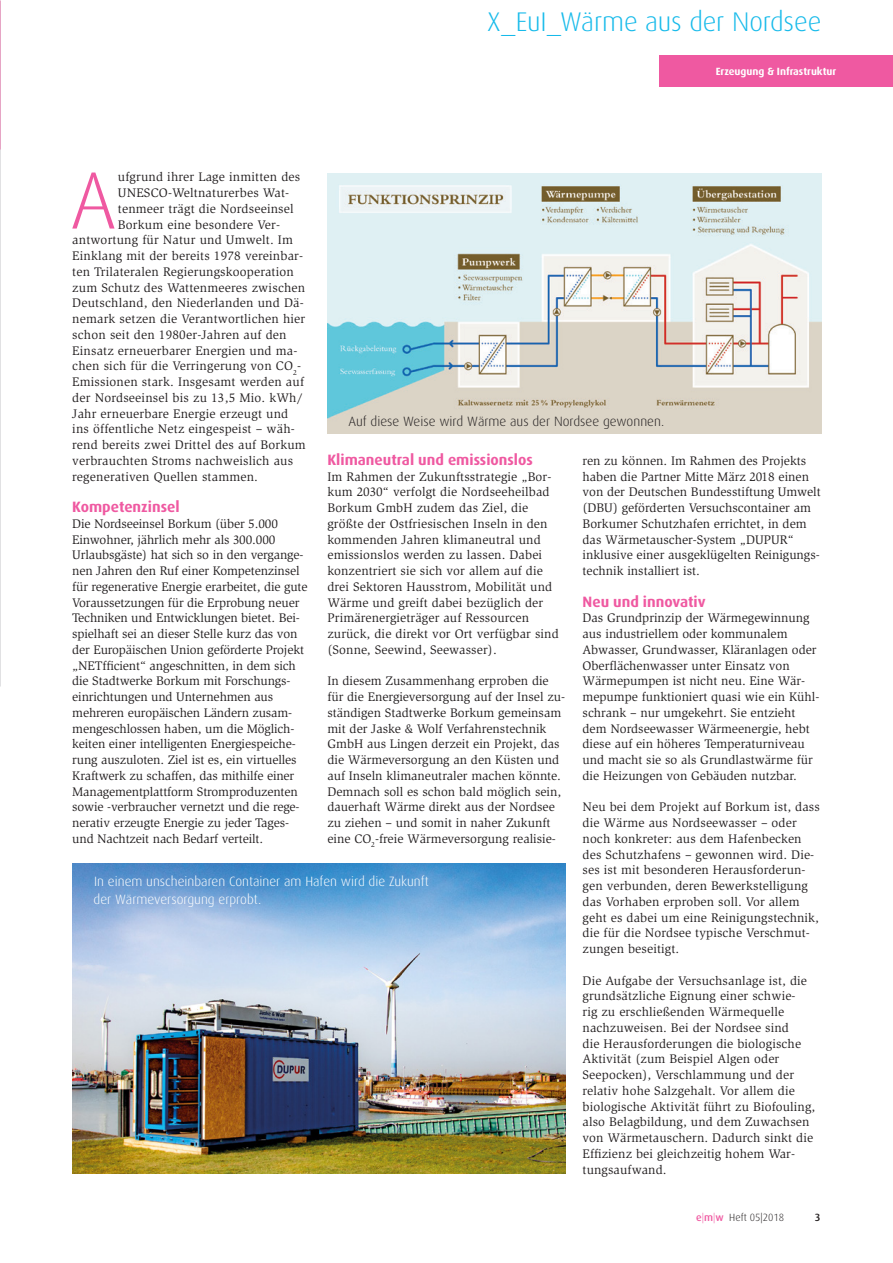
<style>
.page{position:relative;width:893px;height:1263px;background:#fff}
.page>*{position:absolute;margin:0;border:0;box-sizing:border-box;transform-origin:0 0}
._5_copy_Ligatur{font:300 81.45px "Dax";color:#ef59a1}
._3_Subline_Standard{font:300 27px "Dax";letter-spacing:-.005em;color:#16baea}
._7_subhead_bold_-_HE{font:700 15px "Dax";color:#ef59a1}
._1_Fotounterschrift{font:300 13.5px/18px "Dax";color:#fff}
._1_Fotounterschrift-2{font:300 13.5px "Dax";color:#231f20}
._5_copy{font:12.75px/15.8px "Slimbach";color:#231f20}
._5_copy_Ligatur-2{font:12.75px "Slimbach";letter-spacing:.015em;color:#231f20}
._2_Rubrik_klein{font:700 10.5px "Dax";color:#fff}
.t1{font:300 10.5px "Dax";color:#231f20}
.t2{font:500 10.5px "Dax";color:#231f20}
.s1{font-weight:500;color:#ef59a1}
.s2{color:#ef59a1}
</style>
<div class="page">
<img style="left:0;top:82px;width:1px;height:604px">
<img style="left:72px;top:863px;width:494px;height:311px">
<img style="left:327px;top:173px;width:494px;height:260px">
<div style="left:659px;top:55px;width:234px;height:32px;background:#ef59a1"></div>
<p class="_3_Subline_Standard" style="left:487px;top:7px;width:336px">X_EuI_Wärme aus der Nordsee</p>
<p class="_2_Rubrik_klein" style="left:716px;top:66px;width:122px">Erzeugung &amp; Infrastruktur</p>
<p class="_5_copy_Ligatur" style="left:70px;top:153px;width:48px">A</p>
<p class="_5_copy_Ligatur-2" style="left:118px;top:170px;width:184px">ufgrund ihrer Lage inmitten des</p>
<p class="_5_copy_Ligatur-2" style="left:118px;top:185px;width:173px">UNESCO-Weltnaturerbes Wat-</p>
<p class="_5_copy_Ligatur-2" style="left:118px;top:201px;width:177px">tenmeer trägt die Nordseeinsel</p>
<p class="_5_copy_Ligatur-2" style="left:118px;top:217px;width:164px">Borkum eine besondere Ver-</p>
<p class="_5_copy_Ligatur-2" style="left:72px;top:233px;width:222px">antwortung für Natur und Umwelt. Im</p>
<p class="_5_copy_Ligatur-2" style="left:72px;top:248px;width:232px">Einklang mit der bereits 1978 vereinbar-</p>
<p class="_5_copy_Ligatur-2" style="left:72px;top:264px;width:223px">ten Trilateralen Regierungskooperation</p>
<p class="_5_copy_Ligatur-2" style="left:72px;top:280px;width:234px">zum Schutz des Wattenmeeres zwischen</p>
<p class="_5_copy_Ligatur-2" style="left:72px;top:296px;width:233px">Deutschland, den Niederlanden und Dä-</p>
<p class="_5_copy_Ligatur-2" style="left:72px;top:311px;width:235px">nemark setzen die Verantwortlichen hier</p>
<p class="_5_copy_Ligatur-2" style="left:72px;top:327px;width:216px">schon seit den 1980er-Jahren auf den</p>
<p class="_5_copy_Ligatur-2" style="left:72px;top:343px;width:227px">Einsatz erneuerbarer Energien und ma-</p>
<p class="_5_copy_Ligatur-2" style="left:72px;top:359px;width:230px">chen sich für die Verringerung von CO<sub>2</sub>-</p>
<p class="_5_copy_Ligatur-2" style="left:72px;top:374px;width:233px">Emissionen stark. Insgesamt werden auf</p>
<p class="_5_copy_Ligatur-2" style="left:72px;top:390px;width:232px">der Nordseeinsel bis zu 13,5 Mio. kWh/</p>
<p class="_5_copy_Ligatur-2" style="left:72px;top:406px;width:217px">Jahr erneuerbare Energie erzeugt und</p>
<p class="_5_copy_Ligatur-2" style="left:72px;top:422px;width:224px">ins öffentliche Netz eingespeist – wäh-</p>
<p class="_5_copy_Ligatur-2" style="left:72px;top:437px;width:235px">rend bereits zwei Drittel des auf Borkum</p>
<p class="_5_copy_Ligatur-2" style="left:72px;top:453px;width:222px">verbrauchten Stroms nachweislich aus</p>
<p class="_5_copy_Ligatur-2" style="left:72px;top:469px;width:187px">regenerativen Quellen stammen.</p>
<p class="_7_subhead_bold_-_HE" style="left:72px;top:498px;width:109px">Kompetenzinsel</p>
<p class="_5_copy" style="left:72px;top:516px;width:237px">Die Nordseeinsel Borkum (über 5.000<br>Einwohner, jährlich mehr als 300.000<br>Urlaubsgäste) hat sich so in den vergange&shy;nen Jahren den Ruf einer Kompetenzinsel für regenerative Energie erarbeitet, die gute Voraussetzungen für die Erprobung neuer Techniken und Entwicklungen bietet. Bei&shy;spielhaft sei an dieser Stelle kurz das von der Europäischen Union geförderte Projekt „NETfficient“ angeschnitten, in dem sich die Stadtwerke Borkum mit Forschungs&shy;einrichtungen und Unternehmen aus mehreren europäischen Ländern zusam&shy;mengeschlossen haben, um die Möglich&shy;keiten einer intelligenten Energiespeiche&shy;rung auszuloten. Ziel ist es, ein virtuelles Kraftwerk zu schaffen, das mithilfe einer Managementplattform Stromproduzenten sowie -verbraucher vernetzt und die rege&shy;nerativ erzeugte Energie zu jeder Tages&shy;und Nachtzeit nach Bedarf verteilt.</p>
<p class="_1_Fotounterschrift-2" style="left:348px;top:413px;width:317px">Auf diese Weise wird Wärme aus der Nordsee gewonnen.</p>
<p class="_7_subhead_bold_-_HE" style="left:327px;top:451px;width:207px">Klimaneutral und emissionslos</p>
<p class="_5_copy" style="left:327px;top:468px;width:233px">Im Rahmen der Zukunftsstrategie „Bor&shy;kum 2030“ verfolgt die Nordseeheilbad Borkum GmbH zudem das Ziel, die größte der Ostfriesischen Inseln in den kommenden Jahren klimaneutral und emissionslos werden zu lassen. Dabei konzentriert sie sich vor allem auf die drei Sektoren Hausstrom, Mobilität und Wärme und greift dabei bezüglich der Primärenergieträger auf Ressourcen zurück, die direkt vor Ort verfügbar sind (Sonne, Seewind, Seewasser).</p>
<p class="_5_copy" style="left:327px;top:673px;width:239px">In diesem Zusammenhang erproben die für die Energieversorgung auf der Insel zu&shy;ständigen Stadtwerke Borkum gemeinsam mit der Jaske &amp; Wolf Verfahrenstechnik GmbH aus Lingen derzeit ein Projekt, das die Wärmeversorgung an den Küsten und auf Inseln klimaneutraler machen könnte.<br>Demnach soll es schon bald möglich sein, dauerhaft Wärme direkt aus der Nordsee zu ziehen – und somit in naher Zukunft eine CO<sub>2</sub>-freie Wärmeversorgung realisie-</p>
<p class="_5_copy" style="left:583px;top:453px;width:240px">ren zu können. Im Rahmen des Projekts haben die Partner Mitte März 2018 einen von der Deutschen Bundesstiftung Umwelt (DBU) geförderten Versuchscontainer am Borkumer Schutzhafen errichtet, in dem das Wärmetauscher-System „DUPUR“ inklusive einer ausgeklügelten Reinigungs&shy;technik installiert ist.</p>
<p class="_7_subhead_bold_-_HE" style="left:583px;top:593px;width:125px">Neu und innovativ</p>
<p class="_5_copy" style="left:583px;top:610px;width:238px">Das Grundprinzip der Wärmegewinnung aus industriellem oder kommunalem Abwasser, Grundwasser, Kläranlagen oder Oberflächenwasser unter Einsatz von Wärmepumpen ist nicht neu. Eine Wär&shy;mepumpe funktioniert quasi wie ein Kühl&shy;schrank – nur umgekehrt. Sie entzieht dem Nordseewasser Wärmeenergie, hebt diese auf ein höheres Temperaturniveau und macht sie so als Grundlastwärme für die Heizungen von Gebäuden nutzbar.</p>
<p class="_5_copy" style="left:583px;top:799px;width:239px">Neu bei dem Projekt auf Borkum ist, dass die Wärme aus Nordseewasser – oder noch konkreter: aus dem Hafenbecken des Schutzhafens – gewonnen wird. Die&shy;ses ist mit besonderen Herausforderun&shy;gen verbunden, deren Bewerkstelligung das Vorhaben erproben soll. Vor allem geht es dabei um eine Reinigungstechnik, die für die Nordsee typische Verschmut&shy;zungen beseitigt.</p>
<p class="_5_copy" style="left:583px;top:972px;width:234px">Die Aufgabe der Versuchsanlage ist, die grundsätzliche Eignung einer schwie-<br>rig zu erschließenden Wärmequelle nachzuweisen. Bei der Nordsee sind<br>die Herausforderungen die biologische Aktivität (zum Beispiel Algen oder Seepocken), Verschlammung und der relativ hohe Salzgehalt. Vor allem die biologische Aktivität führt zu Biofouling, also Belagbildung, und dem Zuwachsen von Wärmetauschern. Dadurch sinkt die Effizienz bei gleichzeitig hohem War&shy;tungsaufwand.</p>
<p class="_1_Fotounterschrift" style="left:94px;top:872px;width:337px">In einem unscheinbaren Container am Hafen wird die Zukunft der Wärmeversorgung erprobt.</p>
<p class="t1" style="left:696px;top:1212px;width:89px"><span class="s1">e</span><span class="s2">|</span><span class="s1">m</span><span class="s2">|</span><span class="s1">w</span> Heft 05|2018</p>
<p class="t2" style="left:815px;top:1212px;width:7px">3</p>
</div>
